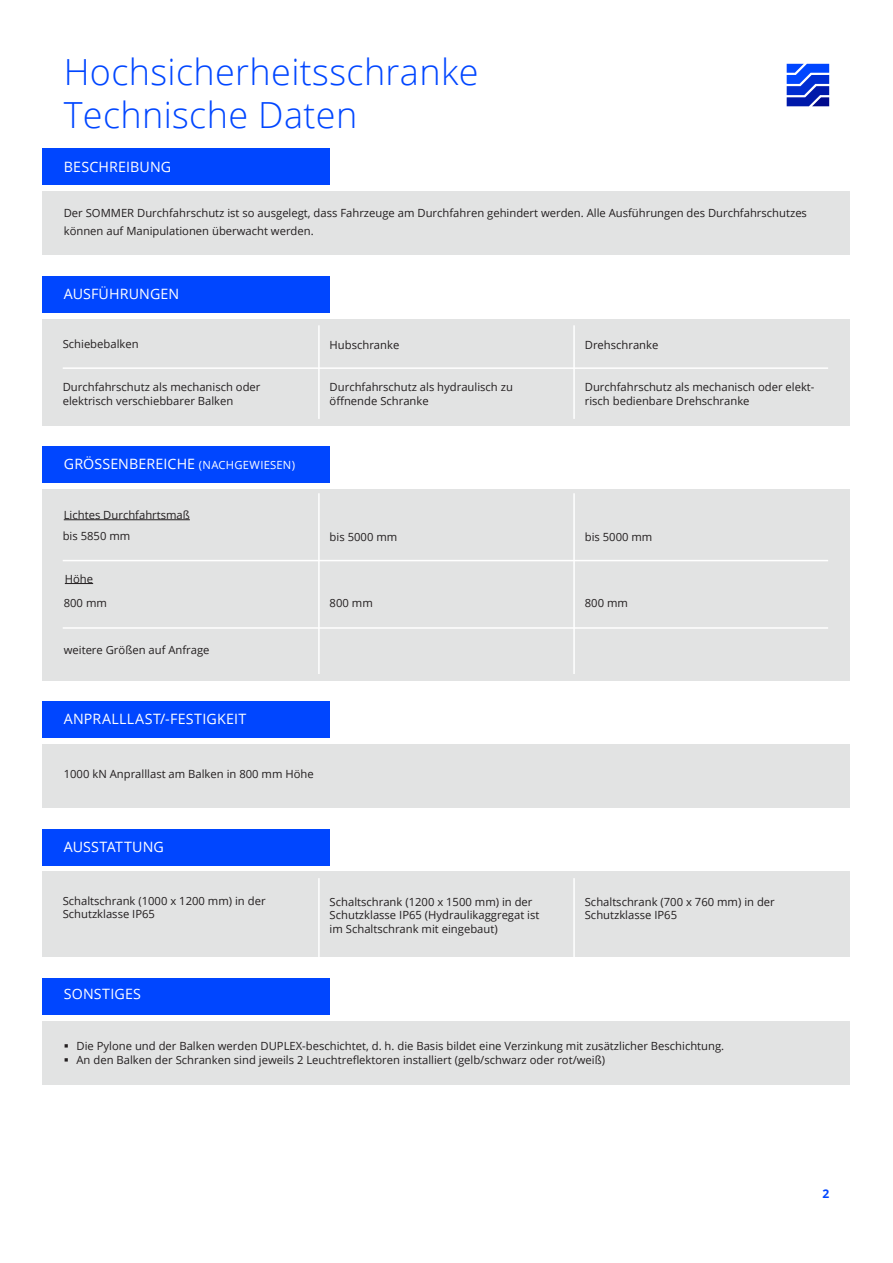
<style>
.page{position:relative;width:893px;height:1263px;background:#fff}
.page>*{position:absolute;margin:0;border:0;box-sizing:border-box;transform-origin:0 0}
.t1{font:300 36px "Open Sans";letter-spacing:.01em;color:#0046ff}
.Tabelle_Headline{font:14.25px "Open Sans";letter-spacing:.015em;color:#fff}
.Tabelle_Headline_-_2{font:14.25px "Open Sans";letter-spacing:.005em;color:#fff}
.t2{font:700 12px "Open Sans";color:#0046ff}
.DB_Text_TABELLE{font:11.25px/13.5px "Open Sans";color:#231f20}
.s1{font-size:11.25px}
</style>
<div class="page">
<svg style="left:787px;top:64px;width:42px;height:42px;background:#2c52d9"></svg>
<div style="left:43px;top:191px;width:807px;height:64px;background:#e2e3e3"></div>
<div style="left:43px;top:744px;width:807px;height:64px;background:#e2e3e3"></div>
<div style="left:43px;top:1020px;width:807px;height:64px;background:#e2e3e3"></div>
<div style="left:43px;top:319px;width:807px;height:106px;background:#e2e3e3"></div>
<div style="left:43px;top:872px;width:807px;height:85px;background:#e2e3e3"></div>
<div style="left:43px;top:489px;width:807px;height:191px;background:#e2e3e3"></div>
<hr style="left:64px;top:519px;width:126px;height:1px;background:#231f20">
<svg style="left:65px;top:583px;width:28px;height:1px"></svg>
<div style="left:43px;top:149px;width:287px;height:36px;background:#0046ff"></div>
<div style="left:43px;top:702px;width:287px;height:36px;background:#0046ff"></div>
<div style="left:43px;top:978px;width:287px;height:36px;background:#0046ff"></div>
<div style="left:43px;top:276px;width:287px;height:37px;background:#0046ff"></div>
<div style="left:43px;top:829px;width:287px;height:36px;background:#0046ff"></div>
<div style="left:43px;top:446px;width:287px;height:37px;background:#0046ff"></div>
<hr style="left:63px;top:367px;width:765px;height:2px;background:#fff">
<hr style="left:63px;top:560px;width:765px;height:1px;background:#fff">
<hr style="left:63px;top:627px;width:765px;height:2px;background:#fff">
<hr style="left:318px;top:325px;width:2px;height:94px;background:#fff">
<hr style="left:318px;top:878px;width:2px;height:94px;background:#fff">
<hr style="left:318px;top:493px;width:2px;height:181px;background:#fff">
<hr style="left:573px;top:325px;width:2px;height:94px;background:#fff">
<hr style="left:573px;top:878px;width:2px;height:94px;background:#fff">
<hr style="left:573px;top:493px;width:2px;height:181px;background:#fff">
<p class="t1" style="left:64px;top:47px;width:416px">Hochsicherheitsschranke</p>
<p class="t1" style="left:64px;top:90px;width:295px">Technische Daten</p>
<p class="Tabelle_Headline" style="left:64px;top:157px;width:109px">BESCHREIBUNG</p>
<p class="DB_Text_TABELLE" style="left:64px;top:206px;width:745px">Der SOMMER Durchfahrschutz ist so ausgelegt, dass Fahrzeuge am Durchfahren gehindert werden. Alle Ausführungen des Durchfahrschutzes</p>
<p class="DB_Text_TABELLE" style="left:64px;top:224px;width:251px">können auf Manipulationen überwacht werden.</p>
<p class="Tabelle_Headline" style="left:64px;top:284px;width:117px">AUSFÜHRUNGEN</p>
<p class="DB_Text_TABELLE" style="left:63px;top:337px;width:77px">Schiebebalken</p>
<p class="DB_Text_TABELLE" style="left:63px;top:380px;width:199px">Durchfahrschutz als mechanisch oder</p>
<p class="DB_Text_TABELLE" style="left:63px;top:394px;width:172px">elektrisch verschiebbarer Balken</p>
<p class="Tabelle_Headline_-_2" style="left:64px;top:454px;width:233px">GRÖSSENBEREICHE <span class="s1">(NACHGEWIESEN)</span></p>
<p class="DB_Text_TABELLE" style="left:64px;top:508px;width:128px">Lichtes Durchfahrtsmaß</p>
<p class="DB_Text_TABELLE" style="left:63px;top:529px;width:69px">bis 5850 mm</p>
<p class="DB_Text_TABELLE" style="left:65px;top:572px;width:30px">Höhe</p>
<p class="DB_Text_TABELLE" style="left:64px;top:596px;width:45px">800 mm</p>
<p class="DB_Text_TABELLE" style="left:64px;top:643px;width:147px">weitere Größen auf Anfrage</p>
<p class="DB_Text_TABELLE" style="left:330px;top:338px;width:71px">Hubschranke</p>
<p class="DB_Text_TABELLE" style="left:330px;top:380px;width:185px">Durchfahrschutz als hydraulisch zu</p>
<p class="DB_Text_TABELLE" style="left:330px;top:394px;width:101px">öffnende Schranke</p>
<p class="DB_Text_TABELLE" style="left:330px;top:530px;width:69px">bis 5000 mm</p>
<p class="DB_Text_TABELLE" style="left:330px;top:596px;width:45px">800 mm</p>
<p class="Tabelle_Headline" style="left:64px;top:709px;width:184px">ANPRALLLAST/-FESTIGKEIT</p>
<p class="DB_Text_TABELLE" style="left:64px;top:767px;width:251px">1000 kN Anpralllast am Balken in 800 mm Höhe</p>
<p class="Tabelle_Headline" style="left:64px;top:837px;width:102px">AUSSTATTUNG</p>
<p class="DB_Text_TABELLE" style="left:63px;top:894px;width:204px">Schaltschrank (1000 x 1200 mm) in der</p>
<p class="DB_Text_TABELLE" style="left:63px;top:907px;width:94px">Schutzklasse IP65</p>
<p class="Tabelle_Headline" style="left:64px;top:984px;width:79px">SONSTIGES</p>
<p class="DB_Text_TABELLE" style="left:330px;top:895px;width:204px">Schaltschrank (1200 x 1500 mm) in der</p>
<p class="DB_Text_TABELLE" style="left:330px;top:908px;width:211px">Schutzklasse IP65 (Hydraulikaggregat ist</p>
<p class="DB_Text_TABELLE" style="left:330px;top:922px;width:170px">im Schaltschrank mit eingebaut)</p>
<p class="DB_Text_TABELLE" style="left:585px;top:338px;width:75px">Drehschranke</p>
<p class="DB_Text_TABELLE" style="left:585px;top:380px;width:231px">Durchfahrschutz als mechanisch oder elekt&shy;risch bedienbare Drehschranke</p>
<p class="DB_Text_TABELLE" style="left:585px;top:530px;width:69px">bis 5000 mm</p>
<p class="DB_Text_TABELLE" style="left:585px;top:596px;width:45px">800 mm</p>
<p class="DB_Text_TABELLE" style="left:585px;top:895px;width:191px">Schaltschrank (700 x 760 mm) in der</p>
<p class="DB_Text_TABELLE" style="left:585px;top:908px;width:94px">Schutzklasse IP65</p>
<p class="DB_Text_TABELLE" style="left:77px;top:1039px;width:649px">Die Pylone und der Balken werden DUPLEX-beschichtet, d. h. die Basis bildet eine Verzinkung mit zusätzlicher Beschichtung.</p>
<p class="DB_Text_TABELLE" style="left:77px;top:1053px;width:530px">An den Balken der Schranken sind jeweils 2 Leuchtreflektoren installiert (gelb/schwarz oder rot/weiß)</p>
<p class="t2" style="left:822px;top:1185px;width:8px">2</p>
</div>
